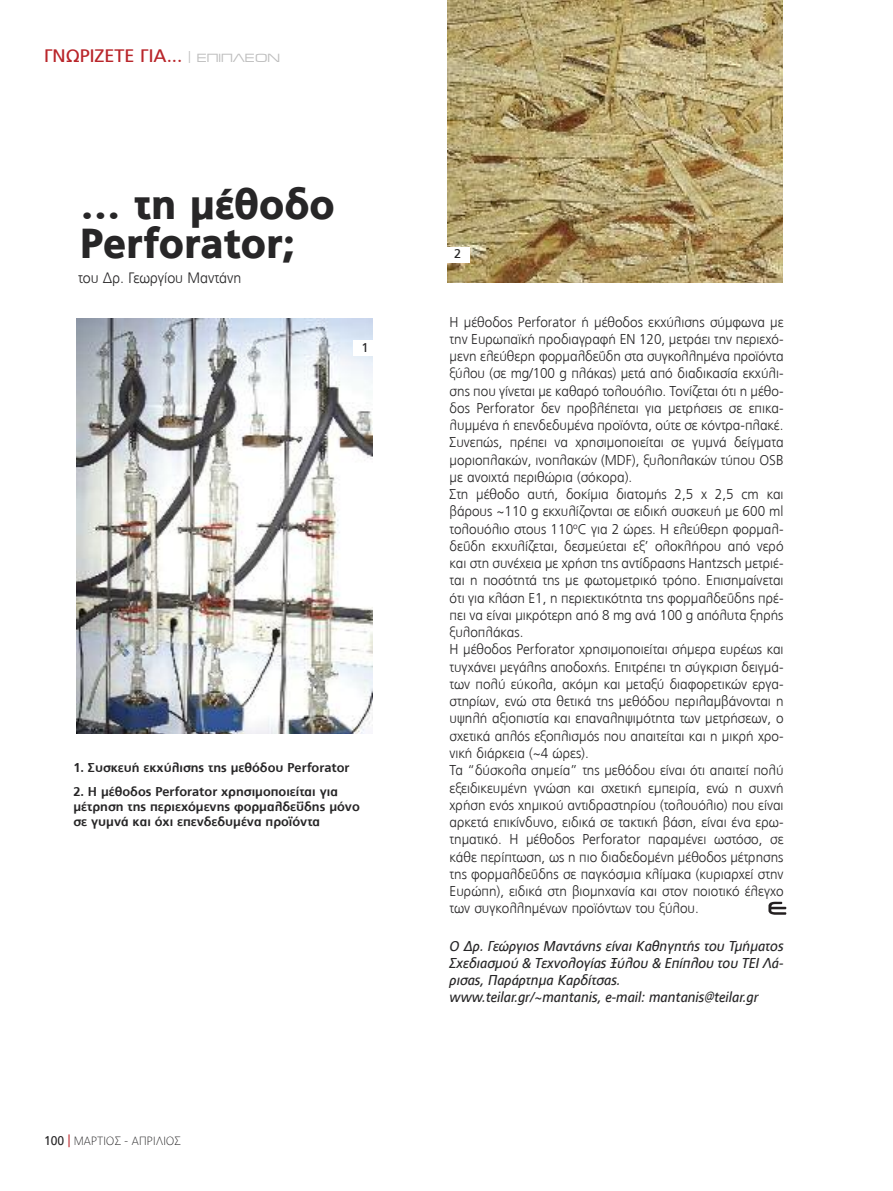
<style>
.page{position:relative;width:893px;height:1191px;background:#fff}
.page>*{position:absolute;margin:0;border:0;box-sizing:border-box;transform-origin:0 0}
.t1{font:900 42px/39px "PF Catalog";letter-spacing:-.02em;color:#272627;scale:.95 1}
.t2{font:18px "PF Catalog";color:#b9252a;scale:1.05 1}
.t3{font:300 15px "PF Catalog";color:#272627;scale:.95 1}
.t4{font:300 14.25px/17.2px "PF Catalog";color:#272627;scale:.95 1}
.t5{font:italic 14.25px/17.2px "PF Catalog";color:#272627;scale:.95 1}
.t6{font:700 12.75px/15px "PF Catalog";color:#272627}
.t7{font:12.75px "PF Catalog";color:#272627}
.t8{font:100 12px "PF Catalog";letter-spacing:.025em;color:#272627}
.s1{font-family:"Naxos";font-size:12px;color:#bebebe}
.s2{font-weight:400;font-size:12.75px}
.s3{font-weight:400;font-size:12.75px;color:#b9252a}
</style>
<div class="page">
<img style="left:448px;top:0;width:335px;height:283px">
<svg style="left:768px;top:901px;width:18px;height:13px"></svg>
<div style="left:445px;top:247px;width:25px;height:16px;background:#fff"></div>
<img style="left:77px;top:319px;width:296px;height:414px">
<div style="left:353px;top:340px;width:24px;height:16px;background:#fff"></div>
<p class="t2" style="left:44px;top:46px;width:226px">ΓNΩPIZETE ΓIA... <sup>|</sup> <span class="s1">EΠIΠΛEON</span></p>
<h1 class="t1" style="left:80px;top:185px;width:270px">… τη μέθοδο<br>Perforator;</h1>
<p class="t3" style="left:78px;top:270px;width:173px">του Δρ. Γεωργίου Μαντάνη</p>
<p class="t7" style="left:361px;top:340px;width:9px">1</p>
<p class="t6" style="left:74px;top:760px;width:277px">1. Συσκευή εκχύλισης της μεθόδου Perforator</p>
<p class="t6" style="left:74px;top:784px;width:288px">2. Η μέθοδος Perforator χρησιμοποιείται για μέτρηση της περιεχόμενης φορμαλδεΰδης μόνο σε γυμνά και όχι επενδεδυμένα προϊόντα</p>
<p class="t8" style="left:44px;top:1134px;width:138px"><span class="s2">100</span> <span class="s3">|</span> ΜΑΡΤΙΟΣ - ΑΠΡΙΛΙΟΣ</p>
<p class="t7" style="left:454px;top:246px;width:9px">2</p>
<p class="t4" style="left:450px;top:313px;width:353px">Η μέθοδος Perforator ή μέθοδος εκχύλισης σύμφωνα με την Ευρωπαϊκή προδιαγραφή EN 120, μετράει την περιεχό&shy;μενη ελεύθερη φορμαλδεΰδη στα συγκολλημένα προϊόντα ξύλου (σε mg/100 g πλάκας) μετά από διαδικασία εκχύλι&shy;σης που γίνεται με καθαρό τολουόλιο. Τονίζεται ότι η μέθο&shy;δος Perforator δεν προβλέπεται για μετρήσεις σε επικα&shy;λυμμένα ή επενδεδυμένα προϊόντα, ούτε σε κόντρα-πλακέ.<br>Συνεπώς, πρέπει να χρησιμοποιείται σε γυμνά δείγματα μοριοπλακών, ινοπλακών (MDF), ξυλοπλακών τύπου OSB με ανοιχτά περιθώρια (σόκορα).<br>Στη μέθοδο αυτή, δοκίμια διατομής 2,5 x 2,5 cm και βάρους ~110 g εκχυλίζονται σε ειδική συσκευή με 600 ml τολουόλιο στους 110<sup>ο</sup>C για 2 ώρες. Η ελεύθερη φορμαλ&shy;δεΰδη εκχυλίζεται, δεσμεύεται εξ’ ολοκλήρου από νερό και στη συνέχεια με χρήση της αντίδρασης Hantzsch μετριέ&shy;ται η ποσότητά της με φωτομετρικό τρόπο. Επισημαίνεται ότι για κλάση Ε1, η περιεκτικότητα της φορμαλδεΰδης πρέ&shy;πει να είναι μικρότερη από 8 mg ανά 100 g απόλυτα ξηρής ξυλοπλάκας.<br>Η μέθοδος Perforator χρησιμοποιείται σήμερα ευρέως και τυγχάνει μεγάλης αποδοχής. Επιτρέπει τη σύγκριση δειγμά&shy;των πολύ εύκολα, ακόμη και μεταξύ διαφορετικών εργα&shy;στηρίων, ενώ στα θετικά της μεθόδου περιλαμβάνονται η υψηλή αξιοπιστία και επαναληψιμότητα των μετρήσεων, ο σχετικά απλός εξοπλισμός που απαιτείται και η μικρή χρο&shy;νική διάρκεια (~4 ώρες).<br>Τα “δύσκολα σημεία” της μεθόδου είναι ότι απαιτεί πολύ εξειδικευμένη γνώση και σχετική εμπειρία, ενώ η συχνή χρήση ενός χημικού αντιδραστηρίου (τολουόλιο) που είναι αρκετά επικίνδυνο, ειδικά σε τακτική βάση, είναι ένα ερω&shy;τηματικό. Η μέθοδος Perforator παραμένει ωστόσο, σε κάθε περίπτωση, ως η πιο διαδεδομένη μέθοδος μέτρησης της φορμαλδεΰδης σε παγκόσμια κλίμακα (κυριαρχεί στην Ευρώπη), ειδικά στη βιομηχανία και στον ποιοτικό έλεγχο των συγκολλημένων προϊόντων του ξύλου.</p>
<p class="t5" style="left:450px;top:937px;width:353px">O Δρ. Γεώργιος Mαντάνης είναι Kαθηγητής του Τμήματος Σχεδιασμού &amp; Τεχνολογίας Ξύλου &amp; Επίπλου του TEI Λά&shy;ρισας, Παράρτημα Kαρδίτσας.<br>www.teilar.gr/~mantanis, e-mail: mantanis@teilar.gr</p>
</div>
